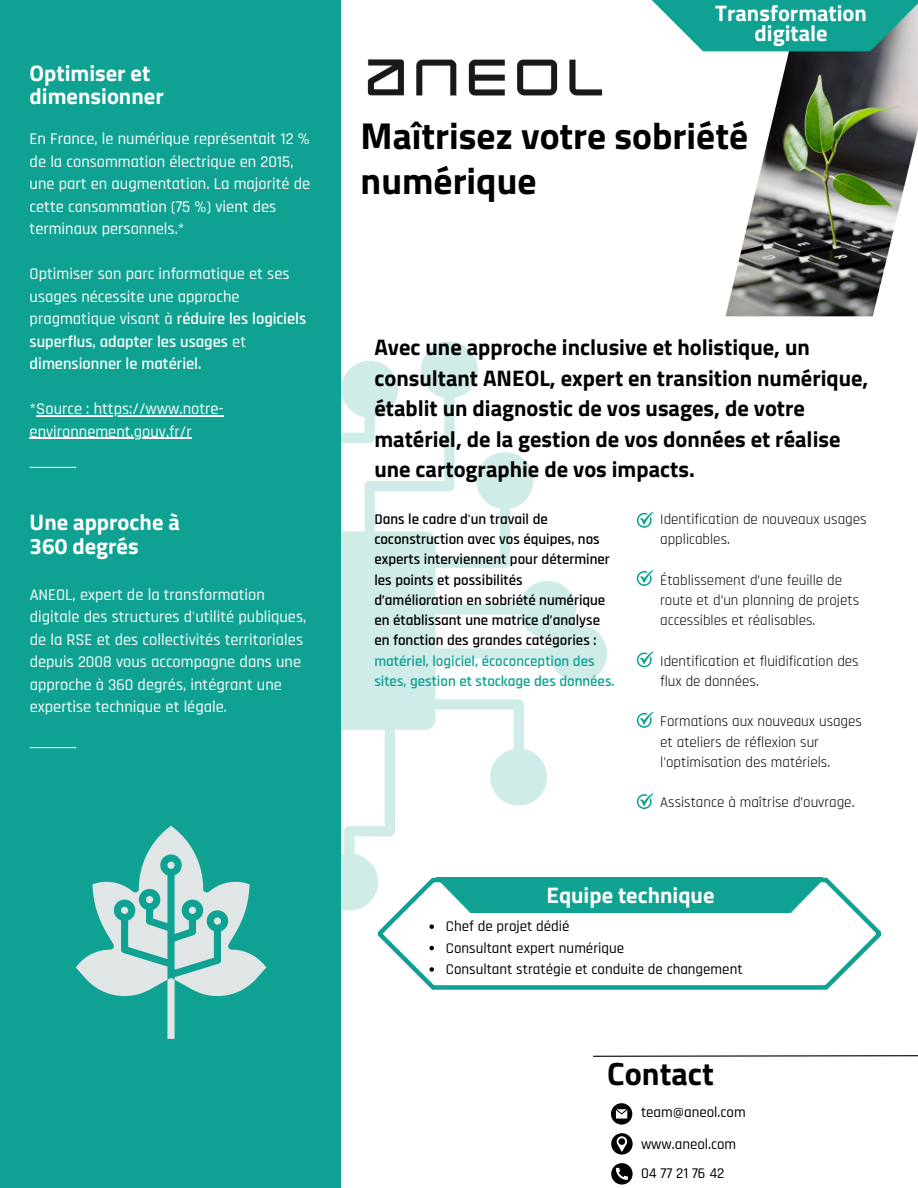
<style>
.page{position:relative;width:918px;height:1188px;background:#fff}
.page>*{position:absolute;margin:0;border:0;box-sizing:border-box;transform-origin:0 0}
.t1{font:700 37.5px/45px "Titillium Web";color:#000}
.t2{font:700 32.25px "Titillium Web";color:#000}
.t3{font:700 22.5px/30.3px "Titillium Web";color:#000}
.t4{font:700 22.5px/23.7px "Titillium Web";color:#fff}
.t5{font:500 16.5px/22.5px "Rajdhani";color:#fff}
.t6{font:600 15px/20.2px "Rajdhani";color:#000}
.t7{font:15px/20.2px "Rajdhani";color:#000}
.t8{font:500 15px "Rajdhani";color:#000}
.s1{font-weight:600}
.s2{color:#0fa293}
</style>
<div class="page">
<img style="left:726px;top:51px;width:192px;height:265px">
<div style="left:0;top:0;width:341px;height:1188px;background:#0fa293"></div>
<hr style="left:30px;top:467px;width:46px;height:1px;background:#fff">
<img style="left:367px;top:59px;width:236px;height:37px">
<hr style="left:30px;top:747px;width:46px;height:1px;background:#fff">
<hr style="left:36px;top:415px;width:188px;height:2px;background:#fff">
<hr style="left:30px;top:438px;width:162px;height:1px;background:#fff">
<svg style="left:607px;top:878px;width:274px;height:112px"></svg>
<svg style="left:67px;top:341px;width:540px;height:698px"></svg>
<svg style="left:651px;top:0;width:267px;height:51px;fill:#0fa293"></svg>
<svg style="left:637px;top:512px;width:17px;height:15px"></svg>
<svg style="left:637px;top:570px;width:17px;height:16px"></svg>
<svg style="left:637px;top:651px;width:17px;height:16px"></svg>
<svg style="left:637px;top:712px;width:17px;height:16px"></svg>
<svg style="left:637px;top:793px;width:17px;height:16px"></svg>
<img style="left:436px;top:878px;width:386px;height:35px">
<svg style="left:611px;top:1103px;width:21px;height:22px"></svg>
<svg style="left:611px;top:1133px;width:22px;height:22px"></svg>
<svg style="left:593px;top:1055px;width:325px;height:2px"></svg>
<svg style="left:611px;top:1163px;width:22px;height:22px"></svg>
<h3 class="t4" style="left:30px;top:61px;width:136px">Optimiser et dimensionner</h3>
<p class="t5" style="left:30px;top:128px;width:282px">En France, le numérique représentait 12 % de la consommation électrique en 2015, une part en augmentation. La majorité de cette consommation (75 %) vient des terminaux personnels.*</p>
<h1 class="t5" style="left:30px;top:263px;width:278px">Optimiser son parc informatique et ses usages nécessite une approche pragmatique visant à <span class="s1">réduire les logiciels superflus, adapter les usages</span> et <span class="s1">dimensionner le matériel.</span></h1>
<h3 class="t5" style="left:30px;top:398px;width:196px">*Source : https://www.notre-</h3>
<h4 class="t5" style="left:30px;top:421px;width:164px">environnement.gouv.fr/r</h4>
<p class="t4" style="left:30px;top:510px;width:152px">Une approche à<br>360 degrés</p>
<p class="t5" style="left:30px;top:584px;width:278px">ANEOL, expert de la transformation digitale des structures d'utilité publiques, de la RSE et des collectivités territoriales depuis 2008 vous accompagne dans une approche à 360 degrés, intégrant une expertise technique et légale.</p>
<p class="t4" style="left:715px;top:2px;width:153px;line-height:20.2px;text-align:center">Transformation digitale</p>
<p class="t1" style="left:361px;top:113px;width:389px">Maîtrisez votre sobriété numérique</p>
<p class="t3" style="left:374px;top:332px;width:496px">Avec une approche inclusive et holistique, un consultant ANEOL, expert en transition numérique, établit un diagnostic de vos usages, de votre matériel, de la gestion de vos données et réalise une cartographie de vos impacts.</p>
<p class="t6" style="left:374px;top:509px;width:242px">Dans le cadre d'un travail de coconstruction avec vos équipes, nos experts interviennent pour déterminer les points et possibilités d’amélioration en sobriété numérique en établissant une matrice d’analyse en fonction des grandes catégories : <span class="s2">matériel, logiciel, écoconception des sites, gestion et stockage des données.</span></p>
<h4 class="t7" style="left:660px;top:509px;width:208px">Identification de nouveaux usages applicables.</h4>
<h4 class="t7" style="left:660px;top:570px;width:200px">Établissement d’une feuille de route et d’un planning de projets accessibles et réalisables.</h4>
<h3 class="t7" style="left:660px;top:651px;width:200px">Identification et fluidification des flux de données.</h3>
<h4 class="t7" style="left:660px;top:712px;width:203px">Formations aux nouveaux usages et ateliers de réflexion sur l'optimisation des matériels.</h4>
<p class="t7" style="left:660px;top:793px;width:196px">Assistance à maîtrise d’ouvrage.</p>
<p class="t4" style="left:547px;top:883px;width:169px">Equipe technique</p>
<p class="t8" style="left:446px;top:917px;width:125px">Chef de projet dédié</p>
<p class="t8" style="left:446px;top:939px;width:180px">Consultant expert numérique</p>
<p class="t8" style="left:446px;top:960px;width:298px">Consultant stratégie et conduite de changement</p>
<p class="t2" style="left:607px;top:1049px;width:108px">Contact</p>
<h3 class="t8" style="left:641px;top:1103px;width:106px">team@aneol.com</h3>
<p class="t8" style="left:641px;top:1135px;width:97px">www.aneol.com</p>
<p class="t8" style="left:641px;top:1164px;width:85px">04 77 21 76 42</p>
</div>
